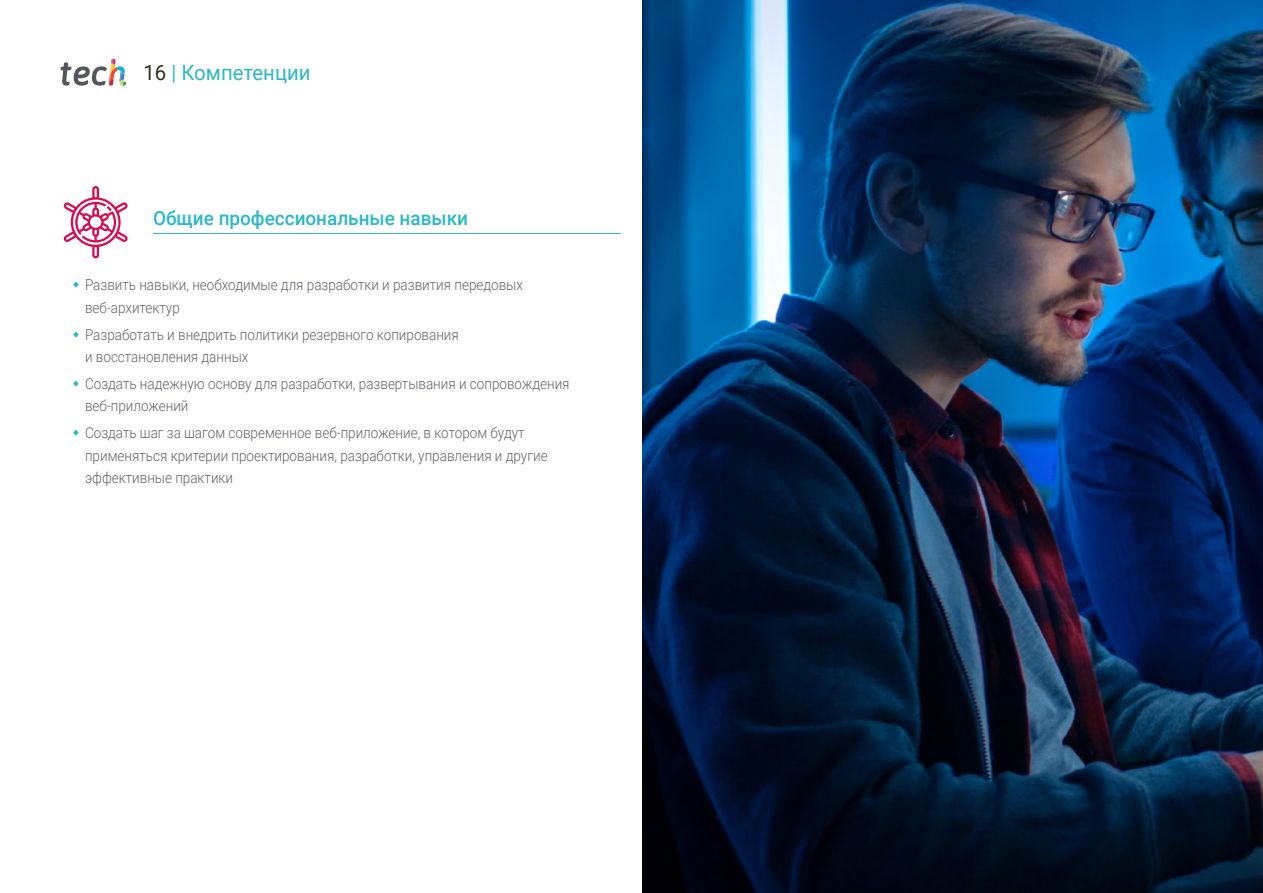
<style>
.page{position:relative;width:1263px;height:893px;background:#fff}
.page>*{position:absolute;margin:0;border:0;box-sizing:border-box;transform-origin:0 0}
.t1{font:21px "Roboto";color:#2db8c5}
.t2{font:500 19.5px "Roboto";color:#2db8c5}
.t3{font:300 15px/22.5px "Roboto";color:#61646a;scale:.9 1}
.s1{color:#312e20}
</style>
<div class="page">
<hr style="left:153px;top:233px;width:468px;height:1px;background:#2db8c5">
<svg style="left:63px;top:186px;width:65px;height:72px"></svg>
<svg style="left:61px;top:59px;width:65px;height:27px"></svg>
<img style="left:642px;top:0;width:621px;height:893px">
<h1 class="t1" style="left:144px;top:57px;width:169px"><span class="s1">16</span> | Компетенции</h1>
<h2 class="t2" style="left:153px;top:205px;width:316px">Общие профессиональные навыки</h2>
<p class="t3" style="left:85px;top:273px;width:488px">Развить навыки, необходимые для разработки и развития передовых веб-архитектур</p>
<p class="t3" style="left:85px;top:322px;width:417px">Разработать и внедрить политики резервного копирования и восстановления данных</p>
<p class="t3" style="left:85px;top:372px;width:540px">Создать надежную основу для разработки, развертывания и сопровождения веб-приложений</p>
<p class="t3" style="left:85px;top:421px;width:515px">Создать шаг за шагом современное веб-приложение, в котором будут применяться критерии проектирования, разработки, управления и другие эффективные практики</p>
</div>
